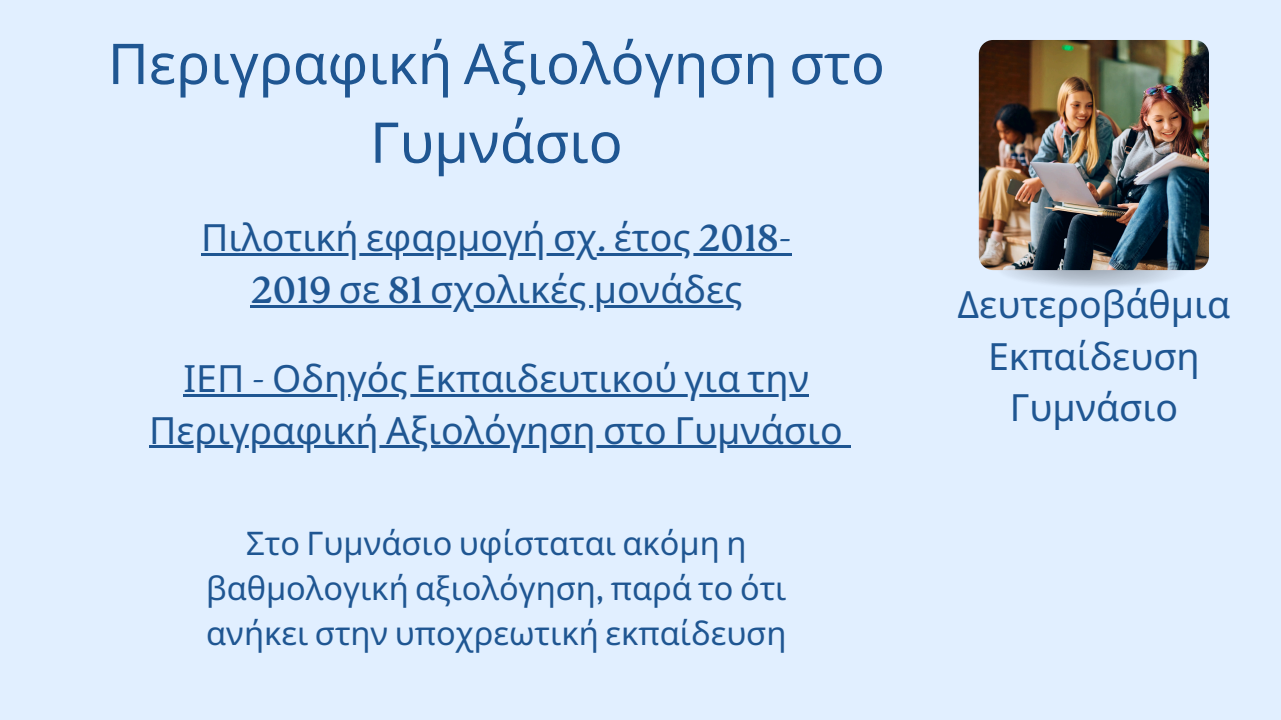
<style>
.page{position:relative;width:1281px;height:720px;background:#e1efff}
.page>*{position:absolute;margin:0;border:0;box-sizing:border-box;transform-origin:0 0}
.t1{font:56.25px/78.8px "Noto Sans";color:#1f5692;text-align:center}
.t2{font:37.5px/51.5px "Noto Sans";color:#1f5692;text-align:center}
.t3{font:32.5px/45px "Noto Sans";color:#1f5692;text-align:center}
.s1{font-family:"Roca One"}
</style>
<div class="page">
<img style="left:979px;top:40px;width:230px;height:230px;border-radius:14px">
<hr style="left:183px;top:394px;width:626px;height:3px;background:#1f5692">
<hr style="left:149px;top:445px;width:694px;height:3px;background:#1f5692">
<svg style="left:843px;top:445px;width:7px;height:3px"></svg>
<hr style="left:201px;top:253px;width:590px;height:3px;background:#1f5692">
<hr style="left:250px;top:305px;width:492px;height:3px;background:#1f5692">
<p class="t1" style="left:108px;top:23px;width:778px">Περιγραφική Αξιολόγηση στο<br>Γυμνάσιο</p>
<p class="t2" style="left:201px;top:211px;width:592px">Πιλοτική εφαρμογή σχ<span class="s1">.</span> έτος <span class="s1">2018-</span></p>
<p class="t2" style="left:250px;top:263px;width:493px"><span class="s1">2019</span> σε <span class="s1">81</span> σχολικές μονάδες</p>
<p class="t2" style="left:183px;top:352px;width:627px">ΙΕΠ <span class="s1">-</span> Οδηγός Εκπαιδευτικού για την</p>
<h2 class="t2" style="left:149px;top:403px;width:695px">Περιγραφική Αξιολόγηση στο Γυμνάσιο</h2>
<p class="t3" style="left:206px;top:520px;width:582px">Στο Γυμνάσιο υφίσταται ακόμη η βαθμολογική αξιολόγηση<span class="s1">,</span> παρά το ότι ανήκει στην υποχρεωτική εκπαίδευση</p>
<h2 class="t2" style="left:957px;top:278px;width:274px">Δευτεροβάθμια<br>Εκπαίδευση</h2>
<h2 class="t2" style="left:1009px;top:381px;width:170px">Γυμνάσιο</h2>
</div>
